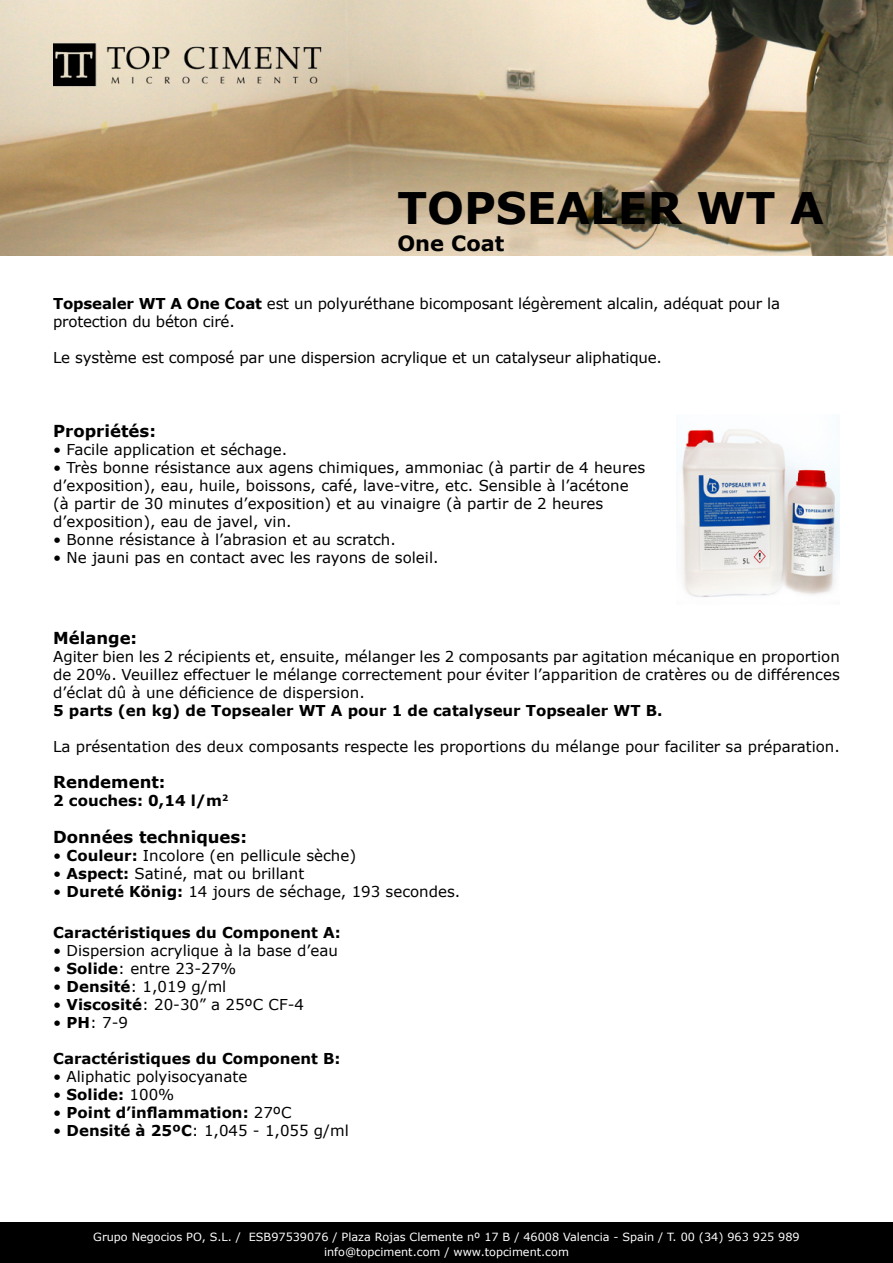
<style>
.page{position:relative;width:893px;height:1263px;background:#fff}
.page>*{position:absolute;margin:0;border:0;box-sizing:border-box;transform-origin:0 0}
.t1{font:700 43.5px "Verdana";color:#000}
.t2{font:700 21px "Verdana";color:#000}
.t3{font:700 16.5px "Verdana";color:#000}
.t4{font:700 16.5px "Verdana";color:#000101}
.t5{font:15px/18px "Verdana";color:#000}
.t6{font:700 15px "Verdana";color:#000}
.t7{font:11.25px/15.3px "Verdana";color:#fff;text-align:center}
.s1{font-weight:700}
.s2{font-weight:400}
</style>
<div class="page">
<img style="left:1px;top:0;width:892px;height:255px">
<img style="left:681px;top:429px;width:159px;height:168px">
<div style="left:1px;top:1222px;width:892px;height:41px;background:#000"></div>
<img style="left:53px;top:43px;width:285px;height:59px">
<h1 class="t1" style="left:397px;top:177px;width:428px">TOPSEALER WT A</h1>
<h2 class="t2" style="left:397px;top:228px;width:109px">One Coat</h2>
<p class="t5" style="left:53px;top:294px;width:728px"><span class="s1">Topsealer WT A One Coat</span> est un polyuréthane bicomposant légèrement alcalin, adéquat pour la protection du béton ciré.</p>
<p class="t5" style="left:53px;top:348px;width:610px">Le système est composé par une dispersion acrylique et un catalyseur aliphatique.</p>
<p class="t4" style="left:53px;top:420px;width:104px">Propriétés:</p>
<p class="t5" style="left:53px;top:441px;width:236px">• Facile application et séchage.</p>
<p class="t5" style="left:53px;top:459px;width:593px">• Très bonne résistance aux agens chimiques, ammoniac (à partir de 4 heures d’exposition), eau, huile, boissons, café, lave-vitre, etc. Sensible à l’acétone (à partir de 30 minutes d’exposition) et au vinaigre (à partir de 2 heures d’exposition), eau de javel, vin.</p>
<p class="t5" style="left:53px;top:531px;width:344px">• Bonne résistance à l’abrasion et au scratch.</p>
<p class="t5" style="left:53px;top:549px;width:387px">• Ne jauni pas en contact avec les rayons de soleil.</p>
<p class="t3" style="left:53px;top:626px;width:86px">Mélange:</p>
<p class="t5" style="left:53px;top:647px;width:788px;text-align:justify">Agiter bien les 2 récipients et, ensuite, mélanger les 2 composants par agitation mécanique en proportion de 20%. Veuillez effectuer le mélange correctement pour éviter l’apparition de cratères ou de différences d’éclat dû à une déficience de dispersion.</p>
<p class="t6" style="left:53px;top:699px;width:611px">5 parts (en kg) de Topsealer WT A pour 1 de catalyseur Topsealer WT B.</p>
<p class="t5" style="left:53px;top:737px;width:788px">La présentation des deux composants respecte les proportions du mélange pour faciliter sa préparation.</p>
<p class="t3" style="left:53px;top:770px;width:114px">Rendement:</p>
<p class="t6" style="left:53px;top:789px;width:177px">2 couches: 0,14 l/m<sup>2</sup></p>
<p class="t3" style="left:53px;top:826px;width:195px">Données techniques:</p>
<p class="t5" style="left:53px;top:847px;width:305px">• <span class="s1">Couleur:</span> Incolore (en pellicule sèche)</p>
<p class="t5" style="left:53px;top:865px;width:253px">• <span class="s1">Aspect:</span> Satiné, mat ou brillant</p>
<p class="t5" style="left:53px;top:883px;width:409px">• <span class="s1">Dureté König:</span> 14 jours de séchage, 193 secondes.</p>
<p class="t6" style="left:53px;top:922px;width:289px">Caractéristiques du Component A:</p>
<p class="t5" style="left:53px;top:941px;width:286px">• Dispersion acrylique à la base d’eau</p>
<p class="t5" style="left:53px;top:959px;width:185px">• <span class="s1">Solide</span>: entre 23-27%</p>
<p class="t5" style="left:53px;top:977px;width:175px">• <span class="s1">Densité</span>: 1,019 g/ml</p>
<p class="t5" style="left:53px;top:995px;width:252px">• <span class="s1">Viscosité</span>: 20-30” a 25ºC CF-4</p>
<p class="t5" style="left:53px;top:1013px;width:76px">• <span class="s1">PH</span>: 7-9</p>
<p class="t6" style="left:53px;top:1048px;width:289px">Caractéristiques du Component B:</p>
<p class="t5" style="left:53px;top:1067px;width:196px">• Aliphatic polyisocyanate</p>
<p class="t6" style="left:53px;top:1084px;width:123px"><span class="s2">•</span> Solide: <span class="s2">100%</span></p>
<p class="t6" style="left:53px;top:1102px;width:240px"><span class="s2">•</span> Point d’inflammation: <span class="s2">27ºC</span></p>
<p class="t5" style="left:53px;top:1121px;width:297px">• <span class="s1">Densité à 25ºC</span>: 1,045 - 1,055 g/ml</p>
<p class="t7" style="left:93px;top:1228px;width:708px">Grupo Negocios PO, S.L. / ESB97539076 / Plaza Rojas Clemente nº 17 B / 46008 Valencia - Spain / T. 00 (34) 963 925 989 info@topciment.com / www.topciment.com</p>
</div>
